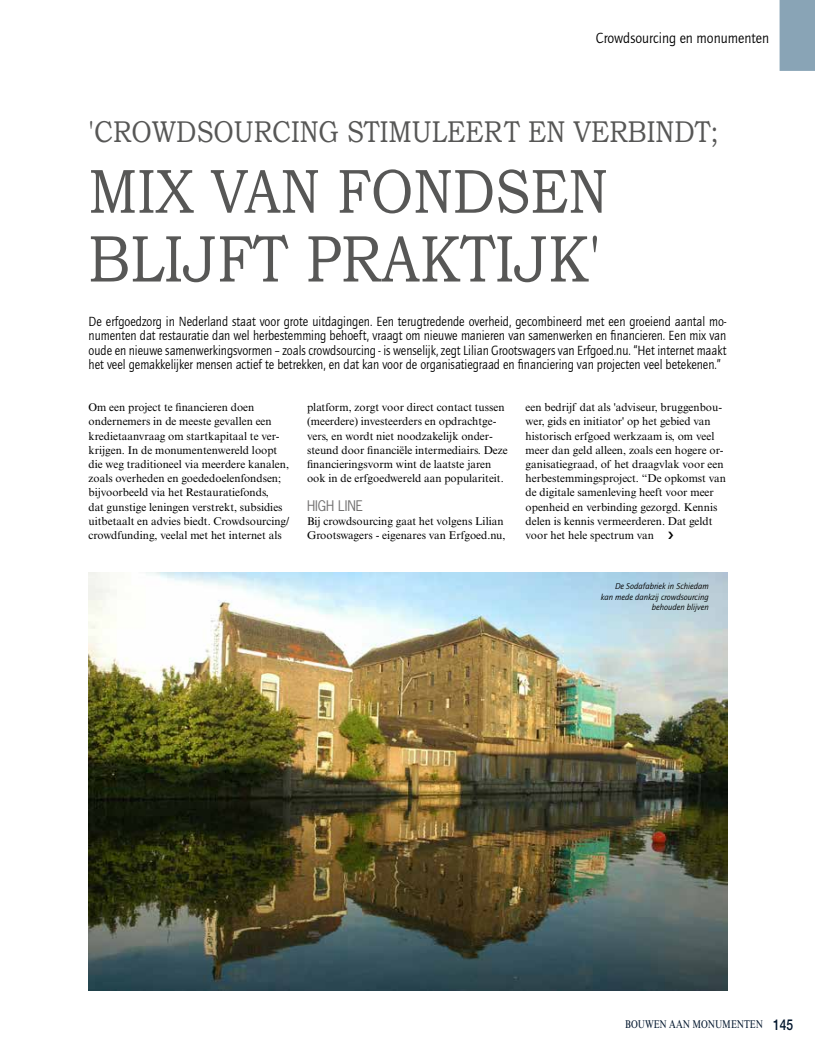
<style>
.page{position:relative;width:815px;height:1053px;background:#fff}
.page>*{position:absolute;margin:0;border:0;box-sizing:border-box;transform-origin:0 0}
.t1{font:66.25px "Bookman Old Style";color:#575756;scale:.85 1}
.t2{font:62.5px "Bookman Old Style";color:#575756;scale:.85 1}
.t3{font:30px "Bookman Old Style";color:#575756;scale:.85 1}
.t4{font:15px "Quay Sans ITC Std";color:#000;scale:.95 1}
.t5{font:13.75px/14.1px "Quay Sans ITC Std";color:#000;text-align:justify;scale:.9 1}
.t6{font:13.75px "News Gothic Std";color:#706f6f;scale:.95 1}
.t7{font:11.25px/14.1px "Times New Roman MT Std";color:#000}
.t8{font:11.25px "Times New Roman MT Std";color:#00152c;scale:.78 1}
.t9{font:italic 8.75px/10px "Quay Sans ITC Std";color:#000;text-align:right}
.s1{font-family:"Helvetica Neue LT Std";font-weight:500;font-size:15px}
</style>
<div class="page">
<div style="left:780px;top:0;width:35px;height:71px;background:#89a4b6"></div>
<img style="left:89px;top:572px;width:639px;height:418px">
<h3 class="t4" style="left:596px;top:29px;width:184px">Crowdsourcing en monumenten</h3>
<h3 class="t3" style="left:89px;top:114px;width:743px">'CROWDSOURCING STIMULEERT EN VERBINDT;</h3>
<h2 class="t2" style="left:89px;top:156px;width:612px">MIX VAN FONDSEN</h2>
<h1 class="t1" style="left:89px;top:221px;width:604px">BLIJFT PRAKTIJK'</h1>
<p class="t5" style="left:89px;top:314px;width:710px">De erfgoedzorg in Nederland staat voor grote uitdagingen. Een terugtredende overheid, gecombineerd met een groeiend aantal mo&shy;numenten dat restauratie dan wel herbestemming behoeft, vraagt om nieuwe manieren van samenwerken en financieren. Een mix van oude en nieuwe samenwerkingsvormen – zoals crowdsourcing - is wenselijk, zegt Lilian Grootswagers van Erfgoed.nu. “Het internet maakt het veel gemakkelijker mensen actief te betrekken, en dat kan voor de organisatiegraad en financiering van projecten veel betekenen.”</p>
<p class="t7" style="left:89px;top:400px;width:202px">Om een project te financieren doen ondernemers in de meeste gevallen een kredietaanvraag om startkapitaal te ver&shy;krijgen. In de monumentenwereld loopt die weg traditioneel via meerdere kanalen, zoals overheden en goededoelenfondsen; bijvoorbeeld via het Restauratiefonds,<br>dat gunstige leningen verstrekt, subsidies uitbetaalt en advies biedt. Crowdsourcing/ crowdfunding, veelal met het internet als</p>
<p class="t7" style="left:307px;top:400px;width:202px">platform, zorgt voor direct contact tussen (meerdere) investeerders en opdrachtge&shy;vers, en wordt niet noodzakelijk onder&shy;steund door financiële intermediairs. Deze financieringsvorm wint de laatste jaren ook in de erfgoedwereld aan populariteit.</p>
<p class="t7" style="left:526px;top:400px;width:202px">een bedrijf dat als 'adviseur, bruggenbou&shy;wer, gids en initiator' op het gebied van historisch erfgoed werkzaam is, om veel meer dan geld alleen, zoals een hogere or&shy;ganisatiegraad, of het draagvlak voor een herbestemmingsproject. “De opkomst van de digitale samenleving heeft voor meer openheid en verbinding gezorgd. Kennis delen is kennis vermeerderen. Dat geldt voor het hele spectrum van</p>
<p class="t6" style="left:307px;top:496px;width:61px">HIGH LINE</p>
<p class="t7" style="left:307px;top:514px;width:200px">Bij crowdsourcing gaat het volgens Lilian<br>Grootswagers - eigenares van Erfgoed.nu,</p>
<p class="t9" style="left:601px;top:581px;width:109px">De Sodafabriek in Schiedam kan mede dankzij crowdsourcing behouden blijven</p>
<p class="t8" style="left:625px;top:1017px;width:217px">BOUWEN AAN MONUMENTEN <span class="s1">145</span></p>
</div>
